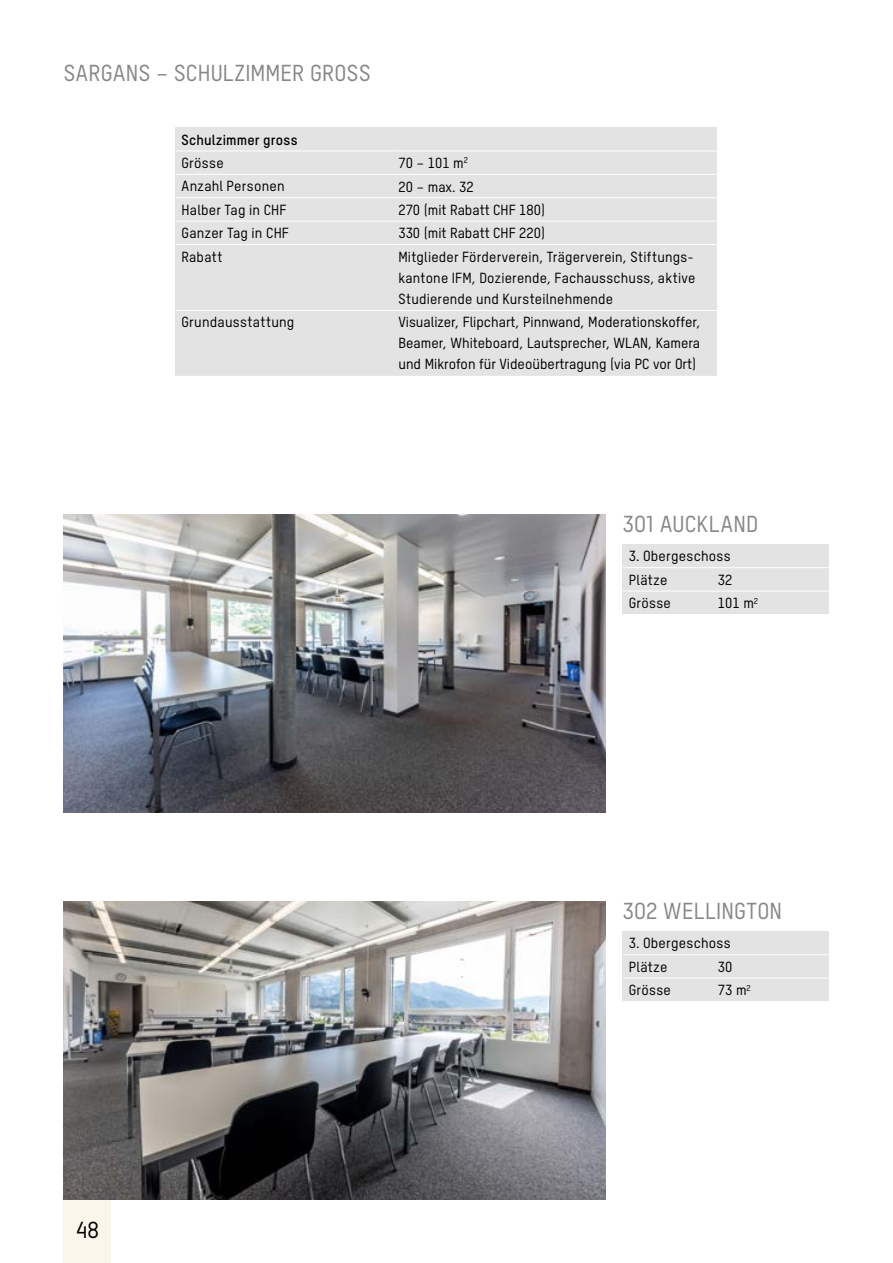
<style>
.page{position:relative;width:893px;height:1263px;background:#fff}
.page>*{position:absolute;margin:0;border:0;box-sizing:border-box;transform-origin:0 0}
.t1{font:22.5px "T Star Medium";letter-spacing:.015em;color:#878787}
.t2{font:22.5px "T Star Medium";color:#000}
.t3{font:14.25px/21px "T Star Medium";letter-spacing:.01em;color:#000}
.t4{font:14.25px "T Star Bold";letter-spacing:.015em;color:#000}
</style>
<div class="page">
<div style="left:64px;top:1199px;width:47px;height:64px;background:#fbf6eb"></div>
<div style="left:623px;top:931px;width:206px;height:70px;background:#e3e3e3"></div>
<div style="left:623px;top:544px;width:206px;height:70px;background:#e3e3e3"></div>
<img style="left:64px;top:901px;width:542px;height:298px">
<hr style="left:623px;top:978px;width:89px;height:1px;background:#fff">
<hr style="left:712px;top:978px;width:119px;height:1px;background:#fff">
<hr style="left:623px;top:954px;width:89px;height:1px;background:#fff">
<hr style="left:712px;top:954px;width:119px;height:1px;background:#fff">
<img style="left:64px;top:514px;width:542px;height:298px">
<hr style="left:623px;top:591px;width:89px;height:1px;background:#fff">
<hr style="left:712px;top:591px;width:119px;height:1px;background:#fff">
<hr style="left:623px;top:567px;width:89px;height:1px;background:#fff">
<hr style="left:712px;top:567px;width:119px;height:1px;background:#fff">
<div style="left:176px;top:128px;width:541px;height:248px;background:#e3e3e3"></div>
<hr style="left:176px;top:174px;width:216px;height:1px;background:#fff">
<hr style="left:392px;top:174px;width:328px;height:1px;background:#fff">
<hr style="left:176px;top:197px;width:216px;height:1px;background:#fff">
<hr style="left:392px;top:197px;width:328px;height:1px;background:#fff">
<hr style="left:176px;top:221px;width:216px;height:1px;background:#fff">
<hr style="left:392px;top:221px;width:328px;height:1px;background:#fff">
<hr style="left:176px;top:244px;width:216px;height:1px;background:#fff">
<hr style="left:392px;top:244px;width:328px;height:1px;background:#fff">
<hr style="left:176px;top:310px;width:216px;height:1px;background:#fff">
<hr style="left:392px;top:310px;width:328px;height:1px;background:#fff">
<hr style="left:176px;top:151px;width:216px;height:1px;background:#fff">
<hr style="left:392px;top:151px;width:328px;height:1px;background:#fff">
<h1 class="t1" style="left:64px;top:59px;width:308px">SARGANS – SCHULZIMMER GROSS</h1>
<p class="t4" style="left:182px;top:131px;width:117px">Schulzimmer gross</p>
<p class="t3" style="left:182px;top:152px;width:44px">Grösse</p>
<p class="t3" style="left:398px;top:152px;width:71px">70 – 101 m<sup>2</sup></p>
<p class="t3" style="left:182px;top:175px;width:105px">Anzahl Personen</p>
<p class="t3" style="left:398px;top:176px;width:77px">20 – max. 32</p>
<p class="t3" style="left:182px;top:199px;width:106px">Halber Tag in CHF</p>
<p class="t3" style="left:398px;top:199px;width:148px">270 (mit Rabatt CHF 180)</p>
<p class="t3" style="left:182px;top:222px;width:109px">Ganzer Tag in CHF</p>
<p class="t3" style="left:398px;top:222px;width:148px">330 (mit Rabatt CHF 220)</p>
<p class="t3" style="left:182px;top:246px;width:42px">Rabatt</p>
<p class="t3" style="left:398px;top:246px;width:299px">Mitglieder Förderverein, Trägerverein, Stiftungs&shy;kantone IFM, Dozierende, Fachausschuss, aktive<br>Studierende und Kursteilnehmende</p>
<p class="t3" style="left:182px;top:312px;width:114px">Grundausstattung</p>
<p class="t3" style="left:398px;top:312px;width:303px;text-align:justify">Visualizer, Flipchart, Pinnwand, Moderationskoffer, Beamer, Whiteboard, Lautsprecher, WLAN, Kamera und Mikrofon für Videoübertragung (via PC vor Ort)</p>
<h1 class="t1" style="left:623px;top:510px;width:137px">301 AUCKLAND</h1>
<p class="t3" style="left:629px;top:544px;width:104px;line-height:23.4px">3. Obergeschoss<br>Plätze</p>
<p class="t3" style="left:718px;top:569px;width:16px">32</p>
<p class="t3" style="left:629px;top:592px;width:44px">Grösse</p>
<p class="t3" style="left:718px;top:592px;width:42px">101 m<sup>2</sup></p>
<h1 class="t1" style="left:623px;top:897px;width:161px">302 WELLINGTON</h1>
<p class="t3" style="left:629px;top:931px;width:104px;line-height:23.4px">3. Obergeschoss<br>Plätze</p>
<p class="t3" style="left:718px;top:956px;width:16px">30</p>
<h1 class="t2" style="left:76px;top:1216px;width:24px">48</h1>
<p class="t3" style="left:629px;top:979px;width:44px">Grösse</p>
<p class="t3" style="left:718px;top:979px;width:34px">73 m<sup>2</sup></p>
</div>
